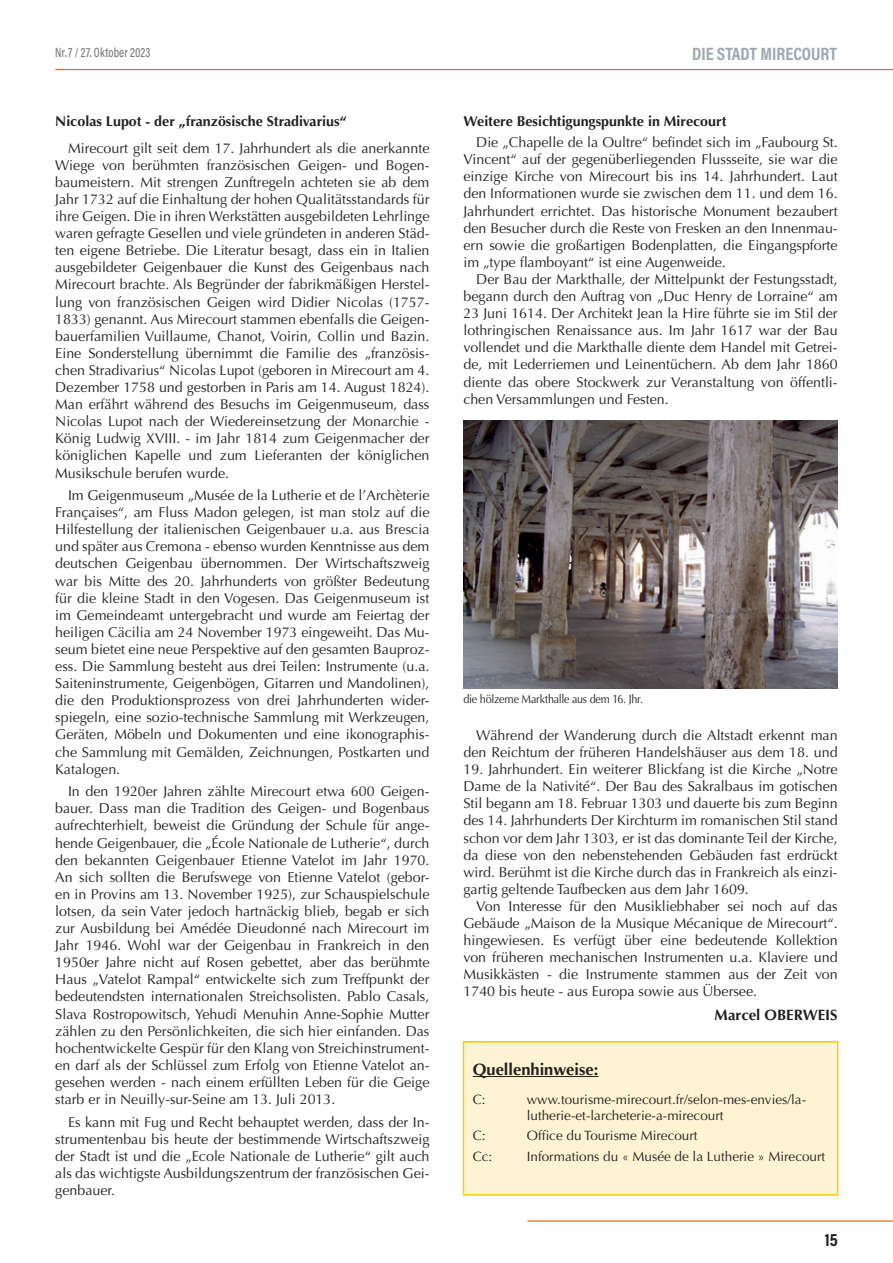
<style>
.page{position:relative;width:893px;height:1263px;background:#fff}
.page>*{position:absolute;margin:0;border:0;box-sizing:border-box;transform-origin:0 0}
.t1{font:700 18px "Acumin Pro Cond";color:#9ea8b0}
.t2{font:700 18px "Acumin Pro Cond";color:#231f20}
.t3{font:700 16.5px "Optima";color:#231f20}
.t4{font:700 15px "Optima LT Std";color:#231f20}
.t5{font:14.25px/17.1px "Optima";color:#231f20;text-align:justify}
.t6{font:700 14.25px "Optima";color:#231f20}
.t7{font:13.5px/16.2px "Optima";color:#231f20}
.t8{font:500 13.5px "Acumin Pro Cond";letter-spacing:.01em;color:#76787b;scale:.9 1}
.t9{font:12px "Optima LT Std";letter-spacing:-.025em;color:#231f20;scale:.9 1}
</style>
<div class="page">
<hr style="left:527px;top:1220px;width:366px;height:2px;background:#e86a1f">
<hr style="left:55px;top:69px;width:838px;height:1px;background:#e86a1f">
<img style="left:463px;top:420px;width:375px;height:268px">
<div style="left:463px;top:1042px;width:375px;height:153px;background:#fef3d2"></div>
<hr style="left:473px;top:1076px;width:125px;height:1px;background:#231f20">
<div style="left:463px;top:1041px;width:375px;height:155px;border:2px solid #feca0a"></div>
<p class="t8" style="left:55px;top:44px;width:107px">Nr.7 / 27. Oktober 2023</p>
<p class="t1" style="left:692px;top:42px;width:146px">DIE STADT MIRECOURT</p>
<p class="t6" style="left:55px;top:113px;width:293px">Nicolas Lupot - der „französische Stradivarius“</p>
<p class="t5" style="left:55px;top:139px;width:376px;text-indent:13px">Mirecourt gilt seit dem 17. Jahrhundert als die anerkannte Wiege von berühmten französischen Geigen- und Bogen&shy;baumeistern. Mit strengen Zunftregeln achteten sie ab dem Jahr 1732 auf die Einhaltung der hohen Qualitätsstandards für ihre Geigen. Die in ihren Werkstätten ausgebildeten Lehrlinge waren gefragte Gesellen und viele gründeten in anderen Städ&shy;ten eigene Betriebe. Die Literatur besagt, dass ein in Italien ausgebildeter Geigenbauer die Kunst des Geigenbaus nach Mirecourt brachte. Als Begründer der fabrikmäßigen Herstel&shy;lung von französischen Geigen wird Didier Nicolas (1757- 1833) genannt. Aus Mirecourt stammen ebenfalls die Geigen&shy;bauerfamilien Vuillaume, Chanot, Voirin, Collin und Bazin.<br>Eine Sonderstellung übernimmt die Familie des „französis&shy;chen Stradivarius“ Nicolas Lupot (geboren in Mirecourt am 4.<br>Dezember 1758 und gestorben in Paris am 14. August 1824).<br>Man erfährt während des Besuchs im Geigenmuseum, dass Nicolas Lupot nach der Wiedereinsetzung der Monarchie - König Ludwig XVIII. - im Jahr 1814 zum Geigenmacher der königlichen Kapelle und zum Lieferanten der königlichen Musikschule berufen wurde.</p>
<p class="t5" style="left:55px;top:487px;width:376px;text-indent:13px">Im Geigenmuseum „Musée de la Lutherie et de l’Archèterie Françaises“, am Fluss Madon gelegen, ist man stolz auf die Hilfestellung der italienischen Geigenbauer u.a. aus Brescia und später aus Cremona - ebenso wurden Kenntnisse aus dem deutschen Geigenbau übernommen. Der Wirtschaftszweig war bis Mitte des 20. Jahrhunderts von größter Bedeutung für die kleine Stadt in den Vogesen. Das Geigenmuseum ist im Gemeindeamt untergebracht und wurde am Feiertag der heiligen Cäcilia am 24 November 1973 eingeweiht. Das Mu&shy;seum bietet eine neue Perspektive auf den gesamten Bauproz&shy;ess. Die Sammlung besteht aus drei Teilen: Instrumente (u.a.<br>Saiteninstrumente, Geigenbögen, Gitarren und Mandolinen), die den Produktionsprozess von drei Jahrhunderten wider&shy;spiegeln, eine sozio-technische Sammlung mit Werkzeugen, Geräten, Möbeln und Dokumenten und eine ikonographis&shy;che Sammlung mit Gemälden, Zeichnungen, Postkarten und Katalogen.</p>
<p class="t5" style="left:55px;top:783px;width:376px;text-indent:13px">In den 1920er Jahren zählte Mirecourt etwa 600 Geigen&shy;bauer. Dass man die Tradition des Geigen- und Bogenbaus aufrechterhielt, beweist die Gründung der Schule für ange&shy;hende Geigenbauer, die „École Nationale de Lutherie“, durch den bekannten Geigenbauer Etienne Vatelot im Jahr 1970.<br>An sich sollten die Berufswege von Etienne Vatelot (gebor&shy;en in Provins am 13. November 1925), zur Schauspielschule lotsen, da sein Vater jedoch hartnäckig blieb, begab er sich zur Ausbildung bei Amédée Dieudonné nach Mirecourt im Jahr 1946. Wohl war der Geigenbau in Frankreich in den 1950er Jahre nicht auf Rosen gebettet, aber das berühmte Haus „Vatelot Rampal“ entwickelte sich zum Treffpunkt der bedeutendsten internationalen Streichsolisten. Pablo Casals, Slava Rostropowitsch, Yehudi Menuhin Anne-Sophie Mutter zählen zu den Persönlichkeiten, die sich hier einfanden. Das hochentwickelte Gespür für den Klang von Streichinstrument&shy;en darf als der Schlüssel zum Erfolg von Etienne Vatelot an&shy;gesehen werden - nach einem erfüllten Leben für die Geige starb er in Neuilly-sur-Seine am 13. Juli 2013.</p>
<p class="t5" style="left:55px;top:1113px;width:376px;text-indent:13px">Es kann mit Fug und Recht behauptet werden, dass der In&shy;strumentenbau bis heute der bestimmende Wirtschaftszweig der Stadt ist und die „Ecole Nationale de Lutherie“ gilt auch als das wichtigste Ausbildungszentrum der französischen Gei&shy;genbauer.</p>
<p class="t6" style="left:463px;top:113px;width:264px">Weitere Besichtigungspunkte in Mirecourt</p>
<p class="t5" style="left:463px;top:134px;width:376px;text-indent:13px">Die „Chapelle de la Oultre“ befindet sich im „Faubourg St.<br>Vincent“ auf der gegenüberliegenden Flussseite, sie war die einzige Kirche von Mirecourt bis ins 14. Jahrhundert. Laut den Informationen wurde sie zwischen dem 11. und dem 16.<br>Jahrhundert errichtet. Das historische Monument bezaubert den Besucher durch die Reste von Fresken an den Innenmau&shy;ern sowie die großartigen Bodenplatten, die Eingangspforte im „type flamboyant“ ist eine Augenweide.</p>
<p class="t5" style="left:463px;top:271px;width:376px;text-indent:13px">Der Bau der Markthalle, der Mittelpunkt der Festungsstadt, begann durch den Auftrag von „Duc Henry de Lorraine“ am 23 Juni 1614. Der Architekt Jean la Hire führte sie im Stil der lothringischen Renaissance aus. Im Jahr 1617 war der Bau vollendet und die Markthalle diente dem Handel mit Getrei&shy;de, mit Lederriemen und Leinentüchern. Ab dem Jahr 1860 diente das obere Stockwerk zur Veranstaltung von öffentli&shy;chen Versammlungen und Festen.</p>
<p class="t9" style="left:463px;top:692px;width:201px">die hölzerne Markthalle aus dem 16. Jhr.</p>
<p class="t5" style="left:463px;top:727px;width:376px;text-align:right">Während der Wanderung durch die Altstadt erkennt man den Reichtum der früheren Handelshäuser aus dem 18. und</p>
<p class="t5" style="left:463px;top:761px;width:376px">19. Jahrhundert. Ein weiterer Blickfang ist die Kirche „Notre Dame de la Nativité“. Der Bau des Sakralbaus im gotischen Stil begann am 18. Februar 1303 und dauerte bis zum Beginn des 14. Jahrhunderts Der Kirchturm im romanischen Stil stand schon vor dem Jahr 1303, er ist das dominante Teil der Kirche, da diese von den nebenstehenden Gebäuden fast erdrückt wird. Berühmt ist die Kirche durch das in Frankreich als einzi&shy;gartig geltende Taufbecken aus dem Jahr 1609.</p>
<p class="t5" style="left:463px;top:898px;width:376px;text-indent:13px">Von Interesse für den Musikliebhaber sei noch auf das Gebäude „Maison de la Musique Mécanique de Mirecourt“. hingewiesen. Es verfügt über eine bedeutende Kollektion von früheren mechanischen Instrumenten u.a. Klaviere und Musikkästen - die Instrumente stammen aus der Zeit von 1740 bis heute - aus Europa sowie aus Übersee.</p>
<p class="t4" style="left:715px;top:1006px;width:125px">Marcel OBERWEIS</p>
<p class="t3" style="left:473px;top:1060px;width:127px">Quellenhinweise:</p>
<p class="t7" style="left:473px;top:1091px;width:14px">C:</p>
<p class="t7" style="left:527px;top:1091px;width:281px">www.tourisme-mirecourt.fr/selon-mes-envies/la&shy;lutherie-et-larcheterie-a-mirecourt</p>
<p class="t7" style="left:473px;top:1128px;width:14px">C:</p>
<p class="t7" style="left:527px;top:1128px;width:172px">Office du Tourisme Mirecourt</p>
<p class="t7" style="left:473px;top:1148px;width:21px">Cc:</p>
<p class="t7" style="left:527px;top:1148px;width:300px">Informations du « Musée de la Lutherie » Mirecourt</p>
<p class="t2" style="left:825px;top:1228px;width:14px">15</p>
</div>
